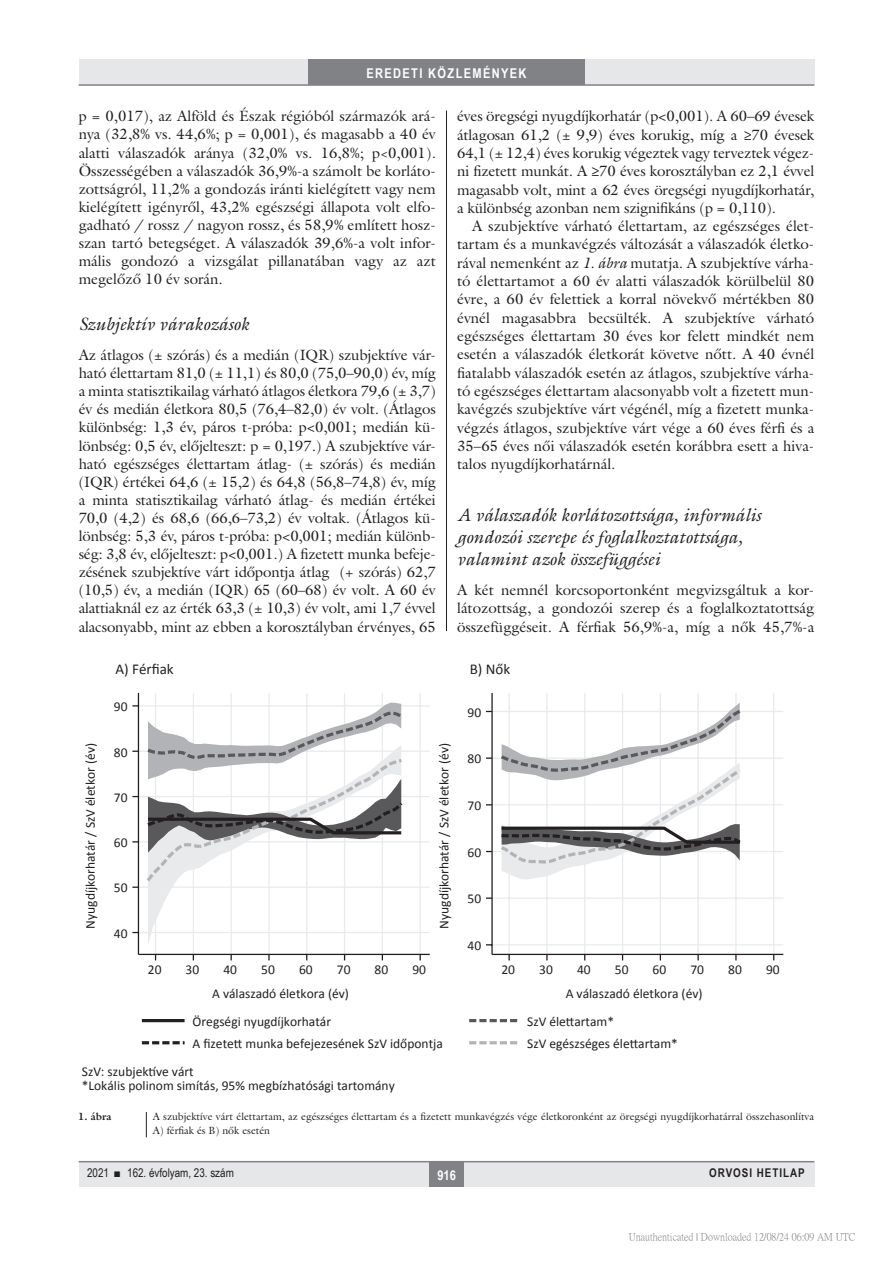
<style>
.page{position:relative;width:893px;height:1263px;background:#fff}
.page>*{position:absolute;margin:0;border:0;box-sizing:border-box;transform-origin:0 0}
.alcimkurziv{font:italic 18px/21.9px "Galliard Reg";color:#231f20}
.Body_tompa{font:15px/18.1px "Galliard Reg";color:#231f20;text-align:justify}
.Body_Text{font:15px/18.3px "Galliard Reg";color:#231f20;text-align:justify}
.t1{font:15px "Calibri";color:#231f20}
.t2{font:13.5px/28.2px "Calibri";color:#231f20}
.t3{font:700 13.5px "Arial Narrow";letter-spacing:.1em;color:#fff}
.t4{font:12px "Arial Narrow";color:#231f20}
.t5{font:700 12px "Arial Narrow";letter-spacing:.08em;color:#231f20}
.kepalairas2{font:10.5px/13.5px "Galliard Reg";color:#231f20}
.t6{font:10.5px "P Ming Li U";color:rgb(0 0 0/.5)}
.kepalairas1{font:700 10.5px "Galliard Reg";color:#231f20}
.s1{font-style:italic}
</style>
<div class="page">
<div style="left:79px;top:1161px;width:735px;height:25px;background:#e6e7e9"></div>
<hr style="left:79px;top:1161px;width:735px;height:1px;background:#808285">
<div style="left:430px;top:1161px;width:34px;height:25px;background:#808285"></div>
<div style="left:79px;top:60px;width:735px;height:25px;background:#e6e7e9"></div>
<div style="left:308px;top:60px;width:277px;height:25px;background:#808285"></div>
<hr style="left:79px;top:84px;width:735px;height:2px;background:#808285">
<hr style="left:446px;top:111px;width:1px;height:1026px;background:#231f20">
<div style="left:78px;top:631px;width:736px;height:481px;background:#fff"></div>
<div style="left:138px;top:693px;width:292px;height:261px;border:1px solid #fff"></div>
<hr style="left:420px;top:693px;width:1px;height:261px;background:#e9eaeb">
<hr style="left:382px;top:693px;width:1px;height:261px;background:#e9eaeb">
<hr style="left:344px;top:693px;width:1px;height:261px;background:#e9eaeb">
<hr style="left:306px;top:693px;width:1px;height:261px;background:#e9eaeb">
<hr style="left:268px;top:693px;width:2px;height:261px;background:#e9eaeb">
<hr style="left:231px;top:693px;width:1px;height:261px;background:#e9eaeb">
<hr style="left:193px;top:693px;width:1px;height:261px;background:#e9eaeb">
<hr style="left:155px;top:693px;width:1px;height:261px;background:#e9eaeb">
<hr style="left:138px;top:705px;width:292px;height:1px;background:#e9eaeb">
<hr style="left:138px;top:750px;width:292px;height:2px;background:#e9eaeb">
<hr style="left:138px;top:796px;width:292px;height:1px;background:#e9eaeb">
<hr style="left:138px;top:841px;width:292px;height:1px;background:#e9eaeb">
<hr style="left:138px;top:886px;width:292px;height:2px;background:#e9eaeb">
<hr style="left:138px;top:932px;width:292px;height:1px;background:#e9eaeb">
<svg style="left:148px;top:888px;width:160px;height:57px"></svg>
<hr style="left:138px;top:693px;width:1px;height:261px;background:#231f20">
<svg style="left:132px;top:702px;width:274px;height:186px"></svg>
<hr style="left:138px;top:954px;width:292px;height:1px;background:#231f20">
<svg style="left:142px;top:1041px;width:43px;height:3px"></svg>
<hr style="left:142px;top:1019px;width:43px;height:3px;background:#231f20">
<div style="left:492px;top:693px;width:291px;height:261px;border:1px solid #fff"></div>
<hr style="left:773px;top:693px;width:1px;height:261px;background:#e9eaeb">
<hr style="left:735px;top:693px;width:2px;height:261px;background:#e9eaeb">
<hr style="left:697px;top:693px;width:2px;height:261px;background:#e9eaeb">
<hr style="left:660px;top:693px;width:1px;height:261px;background:#e9eaeb">
<hr style="left:622px;top:693px;width:1px;height:261px;background:#e9eaeb">
<hr style="left:584px;top:693px;width:1px;height:261px;background:#e9eaeb">
<hr style="left:546px;top:693px;width:2px;height:261px;background:#e9eaeb">
<hr style="left:508px;top:693px;width:2px;height:261px;background:#e9eaeb">
<hr style="left:492px;top:711px;width:291px;height:1px;background:#e9eaeb">
<hr style="left:492px;top:757px;width:291px;height:2px;background:#e9eaeb">
<hr style="left:492px;top:804px;width:291px;height:1px;background:#e9eaeb">
<hr style="left:492px;top:851px;width:291px;height:1px;background:#e9eaeb">
<hr style="left:492px;top:897px;width:291px;height:2px;background:#e9eaeb">
<hr style="left:492px;top:944px;width:291px;height:1px;background:#e9eaeb">
<hr style="left:491px;top:693px;width:2px;height:261px;background:#231f20">
<svg style="left:486px;top:897px;width:6px;height:2px"></svg>
<svg style="left:486px;top:702px;width:258px;height:177px"></svg>
<hr style="left:492px;top:954px;width:291px;height:1px;background:#231f20">
<svg style="left:469px;top:1019px;width:48px;height:3px"></svg>
<svg style="left:469px;top:1041px;width:48px;height:3px"></svg>
<svg style="left:146px;top:1112px;width:1px;height:25px"></svg>
<p class="t3" style="left:366px;top:63px;width:162px">EREDETI KÖZLEMÉNYEK</p>
<p class="Body_tompa" style="left:79px;top:107px;width:359px">p = 0,017), az Alföld és Észak régióból származók ará&shy;nya (32,8% vs. 44,6%; p = 0,001), és magasabb a 40 év alatti válaszadók aránya (32,0% vs. 16,8%; p<span class="s1">&lt;</span>0,001).<br>Összességében a válaszadók 36,9%-a számolt be korláto&shy;zottságról, 11,2% a gondozás iránti kielégített vagy nem kielégített igényről, 43,2% egészségi állapota volt elfo&shy;gadható / rossz / nagyon rossz, és 58,9% említett hos - szan tartó betegséget. A válaszadók 39,6%-a volt infor&shy;mális gondozó a vizsgálat pillanatában vagy az azt megelőző 10 év során.</p>
<p class="alcimkurziv" style="left:79px;top:313px;width:172px">Szubjektív várakozások</p>
<p class="Body_tompa" style="left:79px;top:346px;width:359px">Az átlagos (± szórás) és a medián (IQR) szubjektíve vár&shy;ható élettartam 81,0 (± 11,1) és 80,0 (75,0–90,0) év, míg a minta statisztikailag várható átlagos életkora 79,6 (± 3,7) év és medián életkora 80,5 (76,4–82,0) év volt. (Átlagos különbség: 1,3 év, páros t-próba: p&lt;0,001; medián kü&shy;lönbség: 0,5 év, előjelteszt: p = 0,197.) A szubjektíve vár&shy;ható egészséges élettartam átlag- (± szórás) és medián (IQR) értékei 64,6 (± 15,2) és 64,8 (56,8–74,8) év, míg a minta statisztikailag várható átlag- és medián értékei 70,0 (4,2) és 68,6 (66,6–73,2) év voltak. (Átlagos kü&shy;lönbség: 5,3 év, páros t-próba: p&lt;0,001; medián különb&shy;ség: 3,8 év, előjelteszt: p&lt;0,001.) A fizetett munka befeje&shy;zésének szubjektíve várt időpontja átlag (+ szórás) 62,7 (10,5) év, a medián (IQR) 65 (60–68) év volt. A 60 év alattiaknál ez az érték 63,3 (± 10,3) év volt, ami 1,7 évvel alacsonyabb, mint az ebben a korosztályban érvényes, 65</p>
<p class="Body_tompa" style="left:457px;top:107px;width:359px">éves öregségi nyugdíjkorhatár (p&lt;0,001). A 60–69 évesek átlagosan 61,2 (± 9,9) éves korukig, míg a ≥70 évesek 64,1 (± 12,4) éves korukig végeztek vagy terveztek végez&shy;ni fizetett munkát. A ≥70 éves korosztályban ez 2,1 évvel magasabb volt, mint a 62 éves öregségi nyugdíjkorhatár, a különbség azonban nem szignifikáns (p = 0,110).</p>
<p class="Body_Text" style="left:457px;top:217px;width:359px;text-indent:15px">A szubjektíve várható élettartam, az egészséges élet&shy;tartam és a munkavégzés változását a válaszadók életko&shy;rával nemenként az <span class="s1">1. ábra</span> mutatja. A szubjektíve várha&shy;tó élettartamot a 60 év alatti válaszadók körülbelül 80 évre, a 60 év felettiek a korral növekvő mértékben 80 évnél magasabbra becsülték. A szubjektíve várható egészséges élettartam 30 éves kor felett mindkét nem esetén a válaszadók életkorát követve nőtt. A 40 évnél fiatalabb válaszadók esetén az átlagos, szubjektíve várha&shy;tó egészséges élettartam alacsonyabb volt a fizetett mun&shy;kavégzés szubjektíve várt végénél, míg a fizetett munka&shy;végzés átlagos, szubjektíve várt vége a 60 éves férfi és a 35–65 éves női válaszadók esetén korábbra esett a hiva&shy;talos nyugdíjkorhatárnál.</p>
<p class="alcimkurziv" style="left:457px;top:503px;width:305px">A válaszadók korlátozottsága, informális gondozói szerepe és foglalkoztatottsága, valamint azok összefüggései</p>
<p class="Body_tompa" style="left:457px;top:580px;width:359px;text-align:left">A két nemnél korcsoportonként megvizsgáltuk a kor&shy;látozottság, a gondozói szerep és a foglalkoztatottság összefüggéseit. A férfiak 56,9%-a, míg a nők 45,7%-a</p>
<p class="t1" style="left:116px;top:660px;width:60px">A) Férfiak</p>
<p class="t1" style="left:470px;top:660px;width:42px">B) Nők</p>
<p class="t2" style="left:114px;top:693px;width:15px">90</p>
<p class="t2" style="left:467px;top:698px;width:15px">90</p>
<p class="t2" style="left:76px;top:929px;width:187px;rotate:-90deg">Nyugdíjkorhatár / SzV életkor (év)</p>
<p class="t2" style="left:114px;top:738px;width:15px">80</p>
<p class="t2" style="left:114px;top:783px;width:15px">70</p>
<p class="t2" style="left:114px;top:828px;width:15px">60</p>
<p class="t2" style="left:114px;top:874px;width:15px">50</p>
<p class="t2" style="left:114px;top:919px;width:15px">40</p>
<p class="t2" style="left:430px;top:929px;width:187px;rotate:-90deg">Nyugdíjkorhatár / SzV életkor (év)</p>
<p class="t2" style="left:148px;top:955px;width:15px">20</p>
<p class="t2" style="left:186px;top:955px;width:15px">30</p>
<p class="t2" style="left:223px;top:955px;width:15px">40</p>
<p class="t2" style="left:261px;top:955px;width:15px">50</p>
<p class="t2" style="left:299px;top:955px;width:15px">60</p>
<p class="t2" style="left:337px;top:955px;width:15px">70</p>
<p class="t2" style="left:375px;top:955px;width:15px">80</p>
<p class="t2" style="left:412px;top:955px;width:15px">90</p>
<p class="t2" style="left:193px;top:979px;width:158px;text-indent:20px">A válaszadó életkora (év)<br>Öregségi nyugdíjkorhatár</p>
<p class="t2" style="left:193px;top:1029px;width:252px">A fizetett munka befejezesének SzV időpontja</p>
<p class="t2" style="left:82px;top:1065px;width:314px;line-height:14.1px">SzV: szubjektíve várt<br>*Lokális polinom simítás, 95% megbízhatósági tartomány</p>
<p class="t2" style="left:467px;top:745px;width:15px">80</p>
<p class="t2" style="left:467px;top:791px;width:15px">70</p>
<p class="t2" style="left:467px;top:838px;width:15px">60</p>
<p class="t2" style="left:467px;top:885px;width:15px">50</p>
<p class="t2" style="left:467px;top:931px;width:15px">40</p>
<p class="t2" style="left:501px;top:955px;width:15px">20</p>
<p class="t2" style="left:539px;top:955px;width:15px">30</p>
<p class="t2" style="left:577px;top:955px;width:15px">40</p>
<p class="t2" style="left:615px;top:955px;width:15px">50</p>
<p class="t2" style="left:653px;top:955px;width:15px">60</p>
<p class="t2" style="left:690px;top:955px;width:15px">70</p>
<p class="t2" style="left:728px;top:955px;width:15px">80</p>
<p class="t2" style="left:766px;top:955px;width:15px">90</p>
<p class="t2" style="left:527px;top:979px;width:177px;text-indent:39px">A válaszadó életkora (év)<br>SzV élettartam*</p>
<p class="t2" style="left:527px;top:1029px;width:152px">SzV egészséges élettartam*</p>
<p class="kepalairas1" style="left:78px;top:1110px;width:35px">1. ábra</p>
<p class="kepalairas2" style="left:153px;top:1110px;width:663px">A szubjektíve várt élettartam, az egészséges élettartam és a fizetett munkavégzés vége életkoronként az öregségi nyugdíjkorhatárral összehasonlítva<br>A) férfiak és B) nők esetén</p>
<p class="t4" style="left:87px;top:1164px;width:148px">2021 ■ 162. évfolyam, 23. szám</p>
<p class="t3" style="left:437px;top:1165px;width:20px">916</p>
<p class="t5" style="left:709px;top:1164px;width:97px">ORVOSI HETILAP</p>
<p class="t6" style="left:629px;top:1232px;width:228px">Unauthenticated | Downloaded 12/08/24 06:09 AM UTC</p>
</div>
